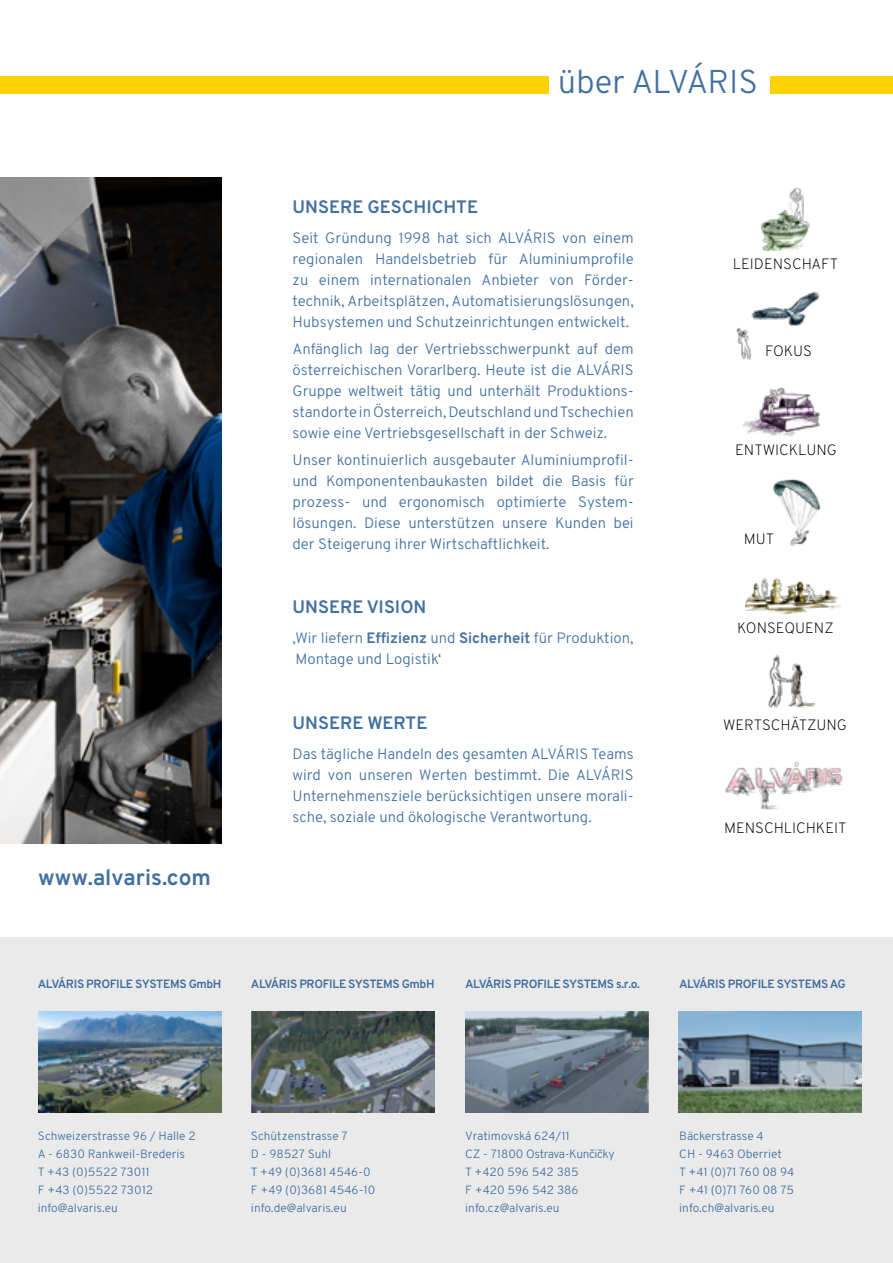
<style>
.page{position:relative;width:893px;height:1263px;background:#fff}
.page>*{position:absolute;margin:0;border:0;box-sizing:border-box;transform-origin:0 0}
.t1{font:300 33px "Overpass";color:#4170a1}
.t2{font:700 22.5px "Overpass";color:#4170a1}
.t3{font:700 18px "Overpass";color:#4170a1}
.t4{font:300 15px/21px "Overpass";color:#4170a1;text-align:justify}
.t5{font:200 15px "Overpass";color:#000}
.t6{font:300 12px/18px "Overpass";color:#4170a1}
.t7{font:700 12px "Overpass";letter-spacing:-.03em;color:#4170a1}
.s1{font-weight:700}
</style>
<div class="page">
<div style="left:0;top:77px;width:549px;height:17px;background:#ffd100"></div>
<div style="left:770px;top:76px;width:123px;height:17px;background:#ffd100"></div>
<div style="left:0;top:938px;width:893px;height:325px;background:#eaeaea"></div>
<img style="left:38px;top:1011px;width:183px;height:101px">
<img style="left:252px;top:1011px;width:183px;height:101px">
<img style="left:465px;top:1011px;width:183px;height:101px">
<img style="left:679px;top:1011px;width:183px;height:101px">
<img style="left:0;top:177px;width:221px;height:666px">
<img style="left:760px;top:187px;width:50px;height:64px">
<img style="left:736px;top:291px;width:84px;height:69px">
<img style="left:742px;top:387px;width:79px;height:50px">
<img style="left:773px;top:479px;width:48px;height:67px">
<img style="left:746px;top:578px;width:94px;height:35px">
<img style="left:768px;top:654px;width:47px;height:54px">
<img style="left:725px;top:761px;width:118px;height:49px">
<h1 class="t1" style="left:558px;top:62px;width:202px">über ALVÁRIS</h1>
<h2 class="t2" style="left:38px;top:863px;width:174px">www.alvaris.com</h2>
<p class="t3" style="left:292px;top:195px;width:187px">UNSERE GESCHICHTE</p>
<p class="t4" style="left:292px;top:227px;width:343px">Seit Gründung 1998 hat sich ALVÁRIS von einem regionalen Handelsbetrieb für Aluminiumprofile zu einem internationalen Anbieter von Förder&shy;technik, Arbeitsplätzen, Automatisierungslösungen, Hubsystemen und Schutzeinrichtungen entwickelt.</p>
<p class="t4" style="left:292px;top:338px;width:343px">Anfänglich lag der Vertriebsschwerpunkt auf dem österreichischen Vorarlberg. Heute ist die ALVÁRIS Gruppe weltweit tätig und unterhält Produktions&shy;standorte in Österreich, Deutschland und Tschechien sowie eine Vertriebsgesellschaft in der Schweiz.</p>
<p class="t4" style="left:292px;top:449px;width:343px">Unser kontinuierlich ausgebauter Aluminiumprofil&shy;und Komponentenbaukasten bildet die Basis für prozess- und ergonomisch optimierte System&shy;lösungen. Diese unterstützen unsere Kunden bei der Steigerung ihrer Wirtschaftlichkeit.</p>
<p class="t3" style="left:292px;top:596px;width:135px">UNSERE VISION</p>
<p class="t4" style="left:292px;top:627px;width:342px">‚Wir liefern <span class="s1">Effizienz</span> und <span class="s1">Sicherheit</span> für Produktion,<br>Montage und Logistik‘</p>
<p class="t3" style="left:292px;top:711px;width:136px">UNSERE WERTE</p>
<p class="t4" style="left:292px;top:743px;width:343px">Das tägliche Handeln des gesamten ALVÁRIS Teams wird von unseren Werten bestimmt. Die ALVÁRIS Unternehmensziele berücksichtigen unsere morali&shy;sche, soziale und ökologische Verantwortung.</p>
<p class="t5" style="left:733px;top:255px;width:107px">LEIDENSCHAFT</p>
<p class="t5" style="left:765px;top:341px;width:48px">FOKUS</p>
<p class="t5" style="left:735px;top:440px;width:104px">ENTWICKLUNG</p>
<p class="t5" style="left:744px;top:529px;width:32px">MUT</p>
<p class="t5" style="left:737px;top:619px;width:98px">KONSEQUENZ</p>
<p class="t5" style="left:723px;top:716px;width:126px">WERTSCHÄTZUNG</p>
<p class="t5" style="left:724px;top:819px;width:124px">MENSCHLICHKEIT</p>
<p class="t7" style="left:38px;top:976px;width:185px">ALVÁRIS PROFILE SYSTEMS GmbH</p>
<p class="t7" style="left:251px;top:976px;width:185px">ALVÁRIS PROFILE SYSTEMS GmbH</p>
<p class="t7" style="left:465px;top:976px;width:176px">ALVÁRIS PROFILE SYSTEMS s.r.o.</p>
<p class="t7" style="left:679px;top:976px;width:168px">ALVÁRIS PROFILE SYSTEMS AG</p>
<p class="t6" style="left:38px;top:1127px;width:159px">Schweizerstrasse 96 / Halle 2<br>A - 6830 Rankweil-Brederis<br>T +43 (0)5522 73011<br>F +43 (0)5522 73012 info@alvaris.eu</p>
<p class="t6" style="left:465px;top:1127px;width:151px">Vratimovská 624/11<br>CZ - 71800 Ostrava-Kunčičky<br>T +420 596 542 385<br>F +420 596 542 386 info.cz@alvaris.eu</p>
<p class="t6" style="left:679px;top:1127px;width:117px">Bäckerstrasse 4<br>CH - 9463 Oberriet<br>T +41 (0)71 760 08 94<br>F +41 (0)71 760 08 75 info.ch@alvaris.eu</p>
<p class="t6" style="left:251px;top:1127px;width:126px">Schützenstrasse 7<br>D - 98527 Suhl<br>T +49 (0)3681 4546-0<br>F +49 (0)3681 4546-10 info.de@alvaris.eu</p>
</div>
